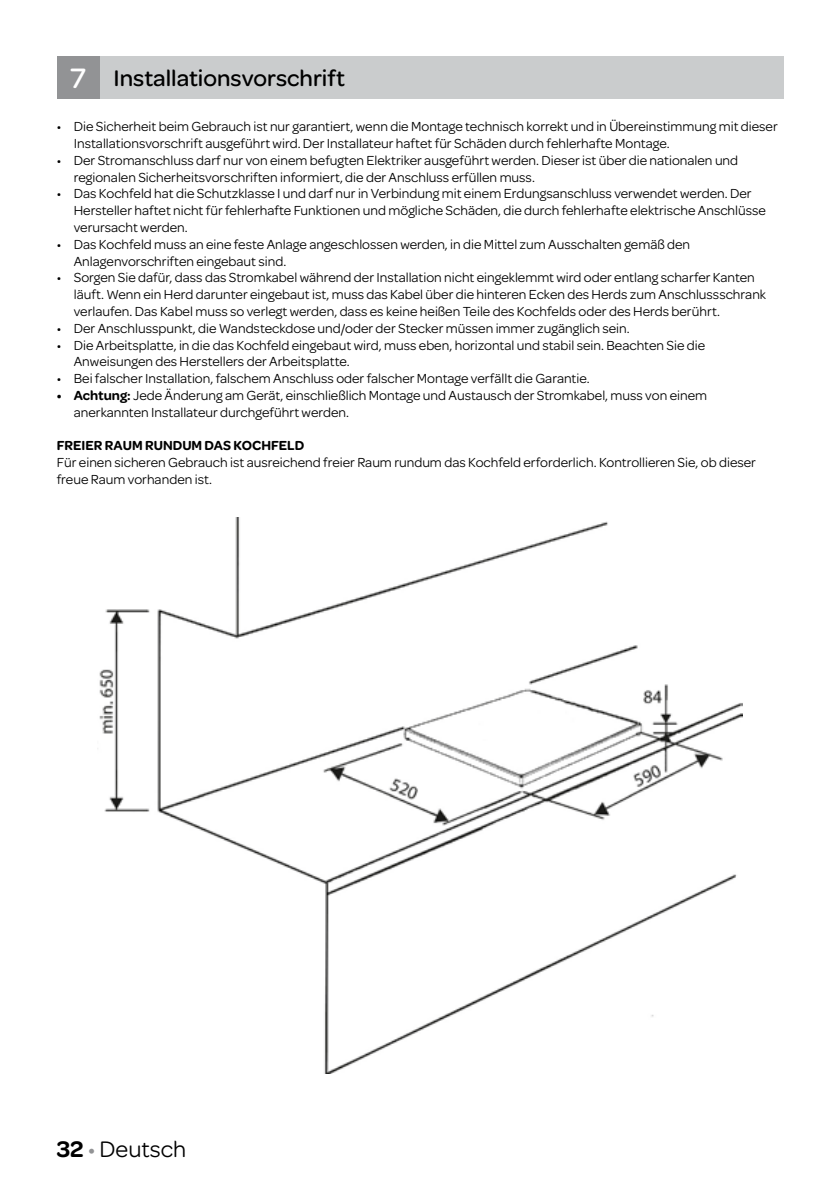
<style>
.page{position:relative;width:840px;height:1191px;background:#fff}
.page>*{position:absolute;margin:0;border:0;box-sizing:border-box;transform-origin:0 0}
.t1{font:500 24px "Omnes";color:#000}
.t2{font:24px "Omnes";color:#000}
.t3{font:14px/16.8px "Omnes";color:#000}
.t4{font:600 14px "Omnes";color:#000}
.s1{font-size:30px;color:#fff}
.s2{font-weight:600}
.s3{color:#929395}
</style>
<div class="page">
<div style="left:85px;top:57px;width:697px;height:42px;background:#cacccd"></div>
<div style="left:57px;top:57px;width:42px;height:42px;background:#929395"></div>
<img style="left:99px;top:517px;width:642px;height:556px">
<h1 class="t1" style="left:70px;top:62px;width:276px"><span class="s1">7</span> Installationsvorschrift</h1>
<p class="t3" style="left:74px;top:117px;width:705px;text-indent:-17px">• Die Sicherheit beim Gebrauch ist nur garantiert, wenn die Montage technisch korrekt und in Übereinstimmung mit dieser<br>Installationsvorschrift ausgeführt wird. Der Installateur haftet für Schäden durch fehlerhafte Montage.</p>
<p class="t3" style="left:74px;top:151px;width:665px;text-indent:-17px">• Der Stromanschluss darf nur von einem befugten Elektriker ausgeführt werden. Dieser ist über die nationalen und regionalen Sicherheitsvorschriften informiert, die der Anschluss erfüllen muss.</p>
<p class="t3" style="left:74px;top:184px;width:693px;text-indent:-17px">• Das Kochfeld hat die Schutzklasse I und darf nur in Verbindung mit einem Erdungsanschluss verwendet werden. Der<br>Hersteller haftet nicht für fehlerhafte Funktionen und mögliche Schäden, die durch fehlerhafte elektrische Anschlüsse verursacht werden.</p>
<p class="t3" style="left:74px;top:235px;width:617px;text-indent:-17px">• Das Kochfeld muss an eine feste Anlage angeschlossen werden, in die Mittel zum Ausschalten gemäß den<br>Anlagenvorschriften eingebaut sind.</p>
<p class="t3" style="left:74px;top:268px;width:693px;text-indent:-17px">• Sorgen Sie dafür, dass das Stromkabel während der Installation nicht eingeklemmt wird oder entlang scharfer Kanten läuft. Wenn ein Herd darunter eingebaut ist, muss das Kabel über die hinteren Ecken des Herds zum Anschlussschrank verlaufen. Das Kabel muss so verlegt werden, dass es keine heißen Teile des Kochfelds oder des Herds berührt.</p>
<p class="t3" style="left:57px;top:319px;width:574px">• Der Anschlusspunkt, die Wandsteckdose und/oder der Stecker müssen immer zugänglich sein.</p>
<p class="t3" style="left:74px;top:336px;width:632px;text-indent:-17px">• Die Arbeitsplatte, in die das Kochfeld eingebaut wird, muss eben, horizontal und stabil sein. Beachten Sie die<br>Anweisungen des Herstellers der Arbeitsplatte.</p>
<p class="t3" style="left:57px;top:369px;width:534px">• Bei falscher Installation, falschem Anschluss oder falscher Montage verfällt die Garantie.</p>
<p class="t3" style="left:74px;top:386px;width:634px;text-indent:-17px"><span class="s2">• Achtung:</span> Jede Änderung am Gerät, einschließlich Montage und Austausch der Stromkabel, muss von einem anerkannten Installateur durchgeführt werden.</p>
<p class="t4" style="left:57px;top:436px;width:249px">FREIER RAUM RUNDUM DAS KOCHFELD</p>
<p class="t3" style="left:57px;top:453px;width:700px">Für einen sicheren Gebrauch ist ausreichend freier Raum rundum das Kochfeld erforderlich. Kontrollieren Sie, ob dieser freue Raum vorhanden ist.</p>
<h1 class="t2" style="left:57px;top:1132px;width:131px"><span class="s2">32</span> <span class="s3">•</span> Deutsch</h1>
</div>
